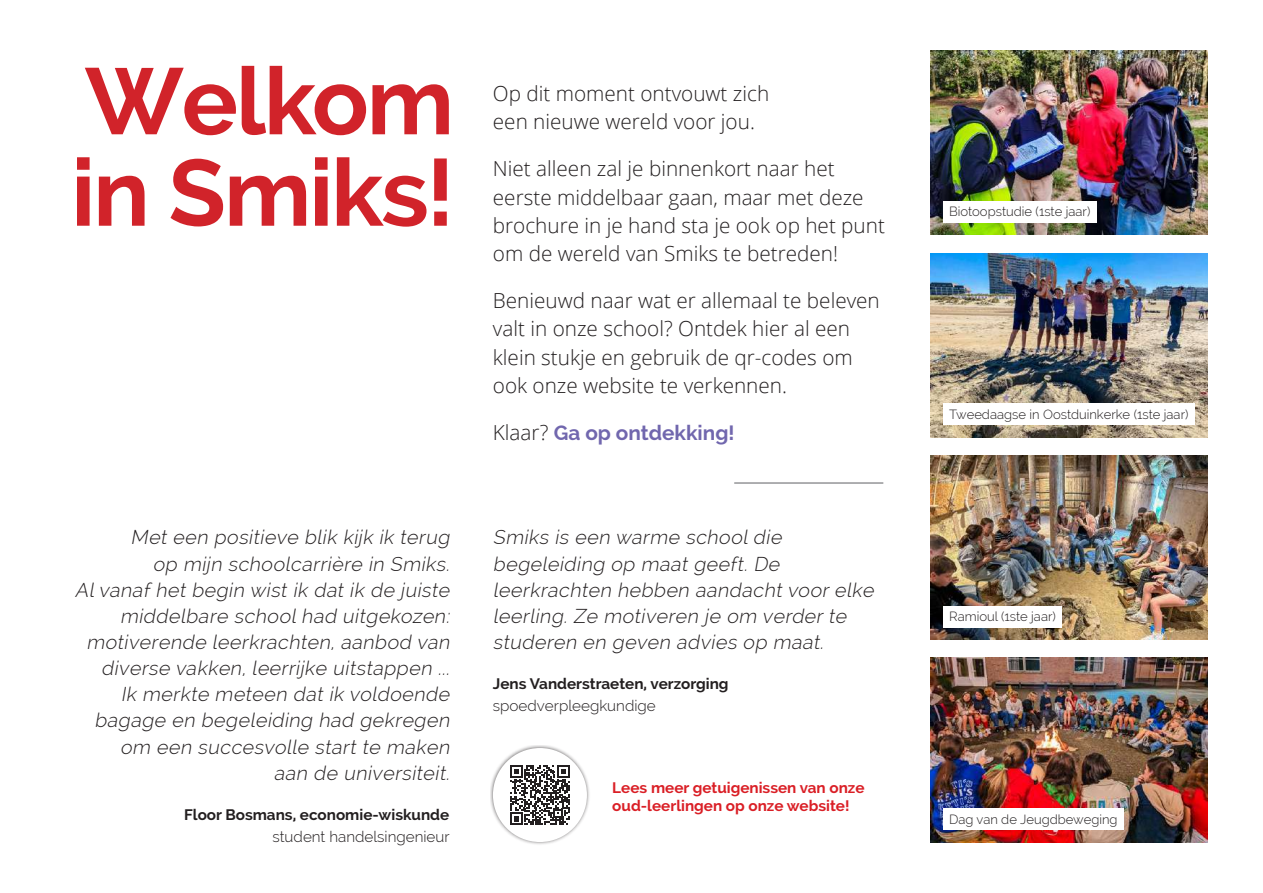
<style>
.page{position:relative;width:1263px;height:893px;background:#fff}
.page>*{position:absolute;margin:0;border:0;box-sizing:border-box;transform-origin:0 0}
.t1{font:700 93.75px/91.3px "Raleway";letter-spacing:-.02em;color:#d1232a}
.t2{font:300 20.7px/28.3px "Open Sans";color:#231f20}
.t3{font:700 20.7px "Raleway";color:#7167ae}
.t4{font:italic 300 19.65px/26.1px "Raleway";color:#231f20;text-align:right}
.t5{font:700 15.3px "Raleway";color:#231f20}
.t6{font:700 15.3px/17.4px "Raleway";color:#da1f26}
.t7{font:300 15.3px "Raleway";color:#231f20}
.t8{font:300 13.05px "Raleway";color:#231f20}
.s1{font-family:"Open Sans";font-weight:300;color:#231f20}
</style>
<div class="page">
<img style="left:931px;top:51px;width:276px;height:184px">
<img style="left:931px;top:253px;width:276px;height:184px">
<div style="left:943px;top:201px;width:153px;height:21px;background:#fff"></div>
<div style="left:943px;top:404px;width:252px;height:21px;background:#fff"></div>
<img style="left:931px;top:456px;width:276px;height:184px">
<img style="left:931px;top:658px;width:276px;height:184px">
<div style="left:943px;top:606px;width:119px;height:21px;background:#fff"></div>
<div style="left:943px;top:808px;width:181px;height:22px;background:#fff"></div>
<div style="left:490px;top:745px;width:100px;height:100px;background:#231f20;opacity:.56"></div>
<div style="left:493px;top:748px;width:94px;height:94px;background:#fff;border-radius:50%"></div>
<svg style="left:510px;top:765px;width:60px;height:60px"></svg>
<hr style="left:734px;top:482px;width:149px;height:2px;background:#6c6d70">
<h1 class="t1" style="left:71px;top:56px;width:384px">Welkom in Smiks!</h1>
<p class="t4" style="left:75px;top:524px;width:380px">Met een positieve blik kij k ik terug<br>op mij n schoolcarrière in Smiks.<br>Alvanaf het begin wist ik dat ik de j uiste middelbare school had uitgekozen: motiverende leerkrachten, aanbod van diverse vakken, leerrij ke uitstappen ...<br>Ik merkte meteen dat ik voldoende bagage en begeleiding had gekregen om een succesvolle start te maken<br>aan de universiteit.</p>
<p class="t5" style="left:184px;top:806px;width:267px">Floor Bosmans, economie-wiskunde</p>
<p class="t7" style="left:272px;top:828px;width:179px">student handelsingenieur</p>
<p class="t2" style="left:493px;top:79px;width:278px">Op dit moment ontvouwt zich een nieuwe wereld voor jou.</p>
<p class="t2" style="left:493px;top:154px;width:394px">Niet alleen zal je binnenkort naar het eerste middelbaar gaan, maar met deze brochure in je hand sta je ook op het punt om de wereld van Smiks te betreden!</p>
<p class="t2" style="left:493px;top:286px;width:388px">Benieuwd naar wat er allemaal te beleven valt in onze school? Ontdek hier al een klein stukje en gebruik de qr-codes om ook onze website te verkennen.</p>
<p class="t3" style="left:493px;top:421px;width:243px"><span class="s1">Klaar?</span> Ga op ontdekking!</p>
<p class="t4" style="left:493px;top:524px;width:386px;text-align:left">Smiks is een warme school die begeleiding op maat geeft. De leerkrachten hebben aandacht voor elke leerling. Ze motiveren je om verder te studeren en geven advies op maat.</p>
<p class="t5" style="left:493px;top:675px;width:237px">Jens Vanderstraeten, verzorging</p>
<p class="t7" style="left:493px;top:697px;width:164px">spoedverpleegkundige</p>
<p class="t6" style="left:612px;top:779px;width:254px">Lees meer getuigenissen van onze oud-leerlingen op onze website!</p>
<p class="t8" style="left:949px;top:204px;width:143px">Biotoopstudie (1ste jaar)</p>
<p class="t8" style="left:949px;top:407px;width:241px">Tweedaagse in Oostduinkerke (1ste jaar)</p>
<p class="t8" style="left:949px;top:609px;width:108px">Ramioul (1ste jaar)</p>
<p class="t8" style="left:949px;top:811px;width:170px">Dag van de Jeugdbeweging</p>
</div>
